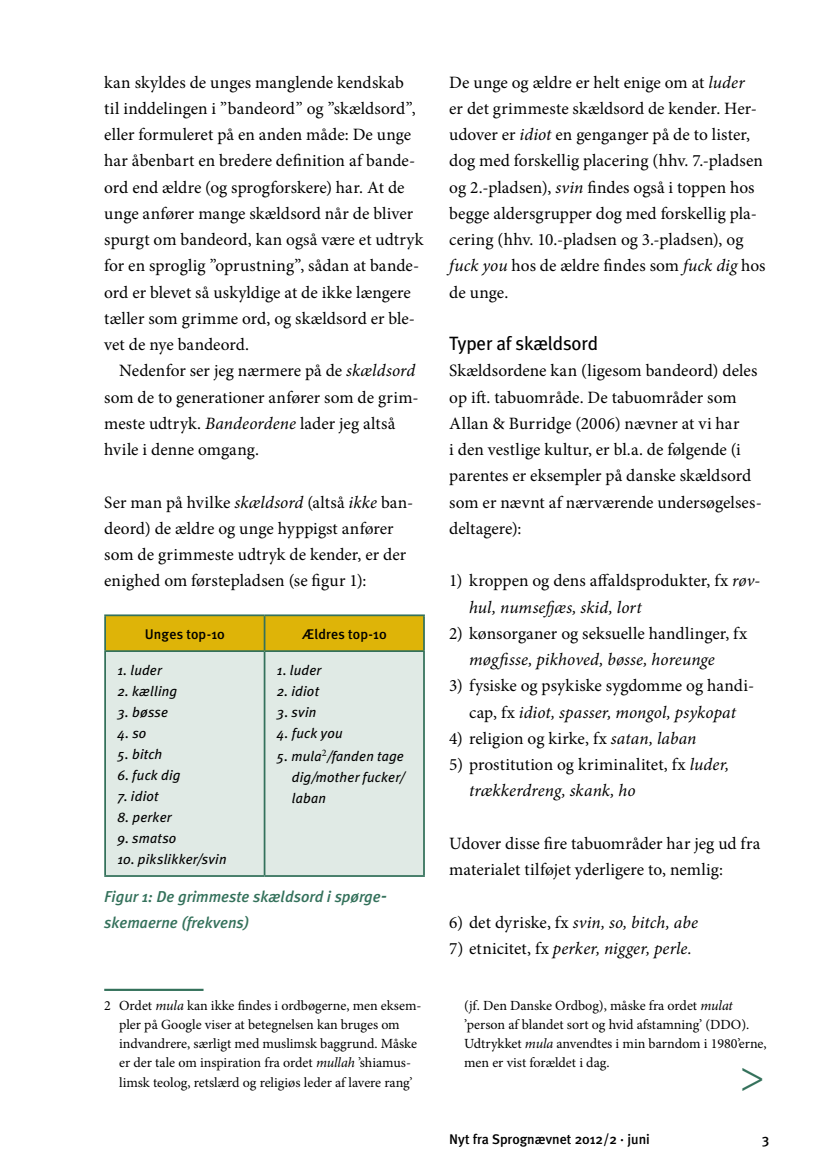
<style>
.page{position:relative;width:834px;height:1176px;background:#fff}
.page>*{position:absolute;margin:0;border:0;box-sizing:border-box;transform-origin:0 0}
.t1{font:45.5px "Minion Pro";color:#34715b}
.t2{font:19.25px "Meta Plus";letter-spacing:-.01em;color:#000}
.t3{font:17.32px/26.2px "Minion Pro";color:#000}
.t4{font:italic 17.32px "Minion Pro";letter-spacing:.005em;color:#000}
.t5{font:italic 500 15.75px/26.2px "Meta Plus";color:#34715b}
.t6{font:14px/19.2px "Minion Pro";color:#000}
.t7{font:italic 14px/21px "Meta Plus";letter-spacing:.015em;color:#000;text-align:justify}
.t8{font:500 14px "Meta Plus";color:#000}
.s1{font-style:italic}
.s2{font-style:normal}
</style>
<div class="page">
<div style="left:106px;top:616px;width:317px;height:34px;background:#deb408"></div>
<div style="left:106px;top:652px;width:317px;height:223px;background:#e0eae5"></div>
<hr style="left:104px;top:652px;width:2px;height:223px;background:#34715b">
<hr style="left:263px;top:652px;width:2px;height:223px;background:#34715b">
<hr style="left:423px;top:652px;width:2px;height:223px;background:#34715b">
<hr style="left:104px;top:875px;width:160px;height:2px;background:#34715b">
<hr style="left:264px;top:875px;width:161px;height:2px;background:#34715b">
<hr style="left:104px;top:614px;width:160px;height:2px;background:#34715b">
<hr style="left:104px;top:616px;width:2px;height:34px;background:#34715b">
<hr style="left:264px;top:614px;width:161px;height:2px;background:#34715b">
<hr style="left:263px;top:616px;width:2px;height:34px;background:#34715b">
<hr style="left:423px;top:616px;width:2px;height:34px;background:#34715b">
<hr style="left:104px;top:650px;width:160px;height:2px;background:#34715b">
<hr style="left:264px;top:650px;width:161px;height:2px;background:#34715b">
<hr style="left:104px;top:988px;width:99px;height:3px;background:#34715b">
<p class="t3" style="left:104px;top:69px;width:320px">kan skyldes de unges manglende kendskab til inddelingen i ”bandeord” og ”skældsord”, eller formuleret på en anden måde: De unge har åbenbart en bredere definition af bande&shy;ord end ældre (og sprogforskere) har. At de unge anfører mange skældsord når de bliver spurgt om bandeord, kan også være et udtryk for en sproglig ”oprustning”, sådan at bande&shy;ord er blevet så uskyldige at de ikke længere tæller som grimme ord, og skældsord er ble&shy;vet de nye bandeord.</p>
<p class="t3" style="left:104px;top:358px;width:316px;text-indent:15px">Nedenfor ser jeg nærmere på de <span class="s1">skældsord </span>som de to generationer anfører som de grim&shy;meste udtryk. <span class="s1">Bandeordene</span> lader jeg altså hvile i denne omgang.</p>
<p class="t3" style="left:104px;top:489px;width:311px">Ser man på hvilke <span class="s1">skældsord</span> (altså <span class="s1">ikke</span> ban&shy;deord) de ældre og unge hyppigst anfører som de grimmeste udtryk de kender, er der enighed om førstepladsen (se figur 1):</p>
<p class="t8" style="left:145px;top:626px;width:82px">Unges top-10</p>
<p class="t8" style="left:302px;top:626px;width:86px">Ældres top-10</p>
<p class="t7" style="left:117px;top:659px;width:46px">1. luder</p>
<p class="t7" style="left:117px;top:680px;width:61px">2. kælling</p>
<p class="t7" style="left:117px;top:701px;width:52px">3. bøsse</p>
<p class="t7" style="left:117px;top:722px;width:30px">4. so</p>
<p class="t7" style="left:117px;top:743px;width:46px">5. bitch</p>
<p class="t7" style="left:117px;top:764px;width:64px">6. fuck dig</p>
<p class="t7" style="left:117px;top:785px;width:43px">7. idiot</p>
<p class="t7" style="left:117px;top:806px;width:56px">8. perker</p>
<p class="t7" style="left:117px;top:827px;width:60px">9. smatso</p>
<p class="t7" style="left:117px;top:848px;width:111px">10. pikslikker/svin</p>
<p class="t7" style="left:277px;top:659px;width:46px">1. luder</p>
<p class="t7" style="left:277px;top:680px;width:44px">2. idiot</p>
<p class="t7" style="left:277px;top:701px;width:41px">3. svin</p>
<p class="t7" style="left:277px;top:722px;width:67px">4. fuck you</p>
<p class="t7" style="left:292px;top:746px;width:114px;text-indent:-15px">5. mula<sup>2</sup>/fanden tage dig/mother fucker/ laban</p>
<p class="t5" style="left:104px;top:883px;width:284px">Figur 1: De grimmeste skældsord i spørge&shy;skemaerne (frekvens)</p>
<p class="t3" style="left:449px;top:69px;width:318px">De unge og ældre er helt enige om at <span class="s1">luder<br></span>er det grimmeste skældsord de kender. Her&shy;udover er <span class="s1">idiot</span> en genganger på de to lister, dog med forskellig placering (hhv. 7.-pladsen og 2.-pladsen), <span class="s1">svin</span> findes også i toppen hos begge aldersgrupper dog med forskellig pla&shy;cering (hhv. 10.-pladsen og 3.-pladsen), og <span class="s1">fuck you</span> hos de ældre findes som <span class="s1">fuck dig</span> hos de unge.</p>
<p class="t2" style="left:449px;top:332px;width:150px">Typer af skældsord</p>
<p class="t3" style="left:449px;top:358px;width:314px">Skældsordene kan (ligesom bandeord) deles op ift. tabuområde. De tabuområder som Allan &amp; Burridge (2006) nævner at vi har<br>i den vestlige kultur, er bl.a. de følgende (i parentes er eksempler på danske skældsord som er nævnt af nærværende undersøgelses&shy;deltagere):</p>
<p class="t3" style="left:469px;top:568px;width:293px;text-indent:-20px">1) kroppen og dens affaldsprodukter, fx <span class="s1">røv&shy;hul, numsefjæs, skid, lort</span></p>
<p class="t3" style="left:449px;top:620px;width:299px">2) kønsorganer og seksuelle handlinger, fx</p>
<p class="t4" style="left:469px;top:648px;width:247px">møgfisse, pikhoved, bøsse, horeunge</p>
<p class="t3" style="left:449px;top:673px;width:306px;text-align:center">3) fysiske og psykiske sygdomme og handi&shy;cap, fx <span class="s1">idiot, spasser, mongol, psykopat</span></p>
<p class="t3" style="left:449px;top:725px;width:249px">4) religion og kirke, fx <span class="s1">satan, laban</span></p>
<p class="t3" style="left:469px;top:751px;width:261px;text-indent:-20px">5) prostitution og kriminalitet, fx <span class="s1">luder, trækkerdreng, skank, ho</span></p>
<p class="t3" style="left:449px;top:830px;width:312px">Udover disse fire tabuområder har jeg ud fra materialet tilføjet yderligere to, nemlig:</p>
<p class="t4" style="left:449px;top:910px;width:250px"><span class="s2">6) det dyriske, fx</span> svin, so, bitch, abe</p>
<p class="t4" style="left:449px;top:936px;width:244px"><span class="s2">7) etnicitet, fx</span> perker, nigger, perle.</p>
<p class="t6" style="left:119px;top:995px;width:304px;text-indent:-15px">2 Ordet <span class="s1">mula</span> kan ikke findes i ordbøgerne, men eksem&shy;pler på Google viser at betegnelsen kan bruges om indvandrere, særligt med muslimsk baggrund. Måske er der tale om inspiration fra ordet <span class="s1">mullah</span> ’shiamus&shy;limsk teolog, retslærd og religiøs leder af lavere rang’</p>
<p class="t6" style="left:464px;top:995px;width:304px">(jf. Den Danske Ordbog), måske fra ordet <span class="s1">mulat </span>’person af blandet sort og hvid afstamning’ (DDO).<br>Udtrykket <span class="s1">mula</span> anvendtes i min barndom i 1980’erne, men er vist forældet i dag.</p>
<h1 class="t1" style="left:739px;top:1046px;width:27px">&gt;</h1>
<p class="t8" style="left:449px;top:1131px;width:202px">Nyt fra Sprognævnet 2012/2 · juni</p>
<p class="t8" style="left:762px;top:1131px;width:9px">3</p>
</div>
